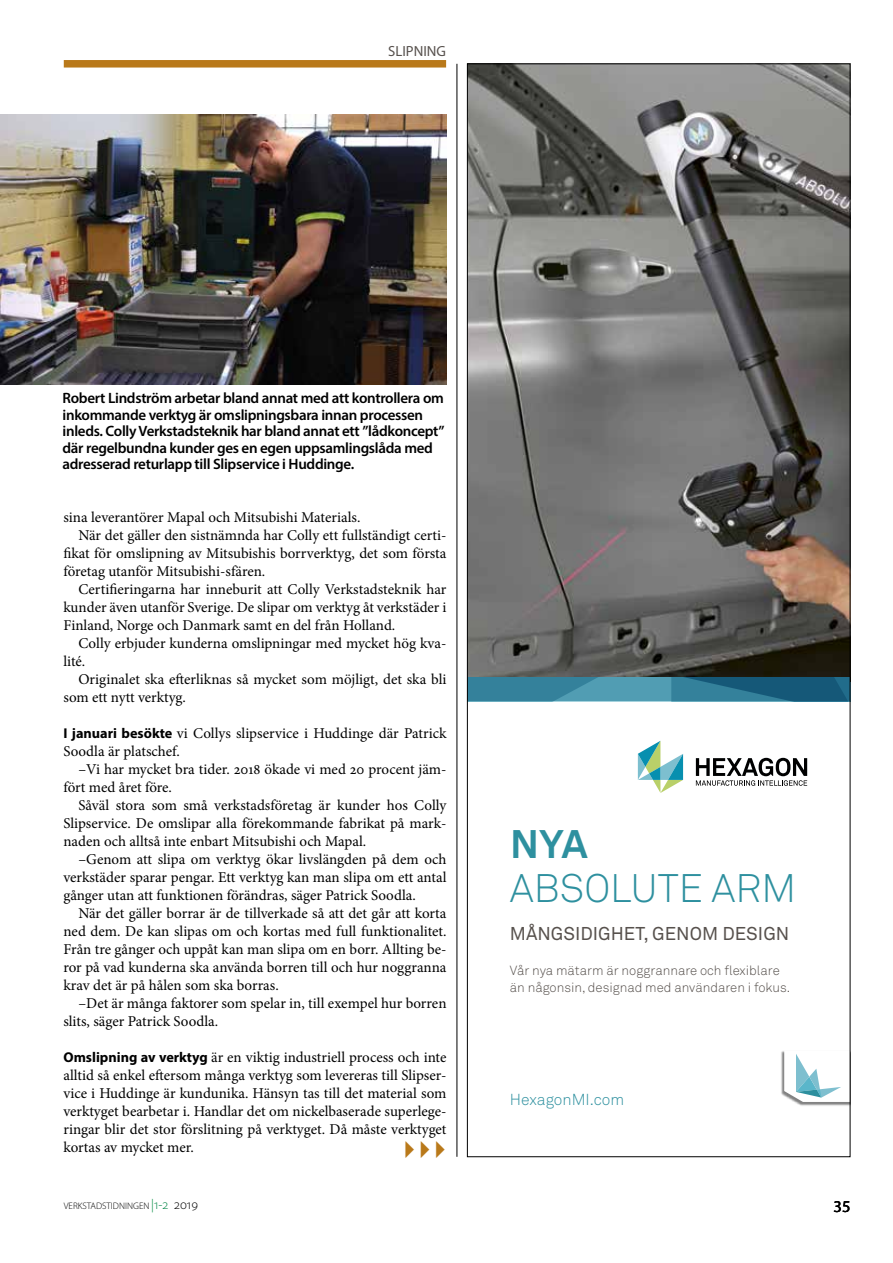
<style>
.page{position:relative;width:893px;height:1263px;background:#fff}
.page>*{position:absolute;margin:0;border:0;box-sizing:border-box;transform-origin:0 0}
.t1{font:39.3px "Akkurat Light Pro";color:#2e909f}
.t2{font:700 39.3px "Hexagon Akkurat";color:#2e909f}
.t3{font:27px "Webdings";color:#b9791a}
.t4{font:18.3px "Akkurat Pro";color:#57514d}
.t5{font:16.5px "Myriad Pro";color:#000}
.t6{font:15.75px "Akkurat Light Pro";color:#2e909f}
.t7{font:15px/18px "Minion Pro";color:#000;text-align:justify}
.t8{font:600 15px/16.5px "Myriad Pro";letter-spacing:-.02em;color:#000}
.t9{font:14.7px "Myriad Pro";color:#57514d}
.t10{font:13.2px/17.1px "Akkurat Light Pro";color:#57514d}
.t11{font:300 9.45px "Myriad Pro";color:#000}
.s1{font-family:"Myriad Pro";font-weight:700;font-size:14.25px}
.s2{font-size:13.5px;color:#008b40}
.s3{font-size:13.5px;color:#008545}
.s4{font-size:13.5px}
</style>
<div class="page">
<div style="left:64px;top:60px;width:382px;height:8px;background:#b9791a"></div>
<hr style="left:457px;top:64px;width:1px;height:1093px;background:#000">
<img style="left:0;top:115px;width:446px;height:270px">
<img style="left:469px;top:65px;width:379px;height:613px">
<svg style="left:469px;top:678px;width:379px;height:23px;background:#327c97"></svg>
<svg style="left:638px;top:741px;width:45px;height:52px"></svg>
<svg style="left:696px;top:758px;width:111px;height:28px"></svg>
<img style="left:781px;top:1051px;width:67px;height:55px">
<svg style="left:784px;top:1051px;width:64px;height:51px"></svg>
<p class="t9" style="left:388px;top:42px;width:59px">SLIPNING</p>
<p class="t8" style="left:63px;top:390px;width:384px">Robert Lindström arbetar bland annat med att kontrollera om inkommande verktyg är omslipningsbara innan processen inleds. Colly Verkstadsteknik har bland annat ett ”lådkoncept” där regelbundna kunder ges en egen uppsamlingslåda med adresserad returlapp till Slipservice i Huddinge.</p>
<p class="t7" style="left:63px;top:508px;width:299px">sina leverantörer Mapal och Mitsubishi Materials.</p>
<p class="t7" style="left:78px;top:526px;width:370px">När det gäller den sistnämnda har Colly ett fullständigt certi-</p>
<p class="t7" style="left:63px;top:544px;width:385px">fikat för omslipning av Mitsubishis borrverktyg, det som första</p>
<p class="t7" style="left:63px;top:562px;width:203px">företag utanför Mitsubishi-sfären.</p>
<p class="t7" style="left:78px;top:580px;width:370px">Certifieringarna har inneburit att Colly Verkstadsteknik har</p>
<p class="t7" style="left:63px;top:598px;width:385px">kunder även utanför Sverige. De slipar om verktyg åt verkstäder i</p>
<p class="t7" style="left:63px;top:616px;width:333px">Finland, Norge och Danmark samt en del från Holland.</p>
<p class="t7" style="left:78px;top:634px;width:370px">Colly erbjuder kunderna omslipningar med mycket hög kva-</p>
<p class="t7" style="left:63px;top:652px;width:23px">lité.</p>
<p class="t7" style="left:78px;top:670px;width:370px">Originalet ska efterliknas så mycket som möjligt, det ska bli</p>
<p class="t7" style="left:63px;top:688px;width:124px">som ett nytt verktyg.</p>
<p class="t7" style="left:63px;top:724px;width:385px"><span class="s1">I januari besökte</span> vi Collys slipservice i Huddinge där Patrick<br>Soodla är platschef.</p>
<p class="t7" style="left:63px;top:760px;width:385px;text-indent:15px">–Vi har mycket bra tider. 2018 ökade vi med 20 procent jäm&shy;fört med året före.</p>
<p class="t7" style="left:63px;top:796px;width:385px;text-indent:15px">Såväl stora som små verkstadsföretag är kunder hos Colly Slipservice. De omslipar alla förekommande fabrikat på mark&shy;naden och alltså inte enbart Mitsubishi och Mapal.</p>
<p class="t7" style="left:63px;top:850px;width:385px;text-indent:15px">–Genom att slipa om verktyg ökar livslängden på dem och verkstäder sparar pengar. Ett verktyg kan man slipa om ett antal gånger utan att funktionen förändras, säger Patrick Soodla.</p>
<p class="t7" style="left:63px;top:904px;width:385px;text-indent:15px">När det gäller borrar är de tillverkade så att det går att korta ned dem. De kan slipas om och kortas med full funktionalitet.<br>Från tre gånger och uppåt kan man slipa om en borr. Allting be&shy;ror på vad kunderna ska använda borren till och hur noggranna krav det är på hålen som ska borras.</p>
<p class="t7" style="left:63px;top:994px;width:385px;text-indent:15px">–Det är många faktorer som spelar in, till exempel hur borren slits, säger Patrick Soodla.</p>
<p class="t7" style="left:63px;top:1048px;width:385px"><span class="s1">Omslipning av verktyg</span> är en viktig industriell process och inte alltid så enkel eftersom många verktyg som levereras till Slipser&shy;vice i Huddinge är kundunika. Hänsyn tas till det material som verktyget bearbetar i. Handlar det om nickelbaserade superlege&shy;ringar blir det stor förslitning på verktyget. Då måste verktyget kortas av mycket mer.</p>
<h2 class="t3" style="left:395px;top:1137px;width:59px">✔✔✔</h2>
<h1 class="t2" style="left:510px;top:813px;width:79px">NYA</h1>
<h1 class="t1" style="left:510px;top:865px;width:288px">ABSOLUTE ARM</h1>
<p class="t4" style="left:510px;top:923px;width:281px">MÅNGSIDIGHET, GENOM DESIGN</p>
<p class="t10" style="left:510px;top:962px;width:282px">Vår nya mätarm är noggrannare och flexiblare än någonsin, designad med användaren i fokus.</p>
<p class="t6" style="left:510px;top:1090px;width:116px">HexagonMI.com</p>
<p class="t11" style="left:64px;top:1201px;width:136px">VERKSTADSTIDNINGEN <span class="s2">|</span><span class="s3">1-2</span> <span class="s4">2019</span></p>
<p class="t5" style="left:833px;top:1196px;width:18px">35</p>
</div>
